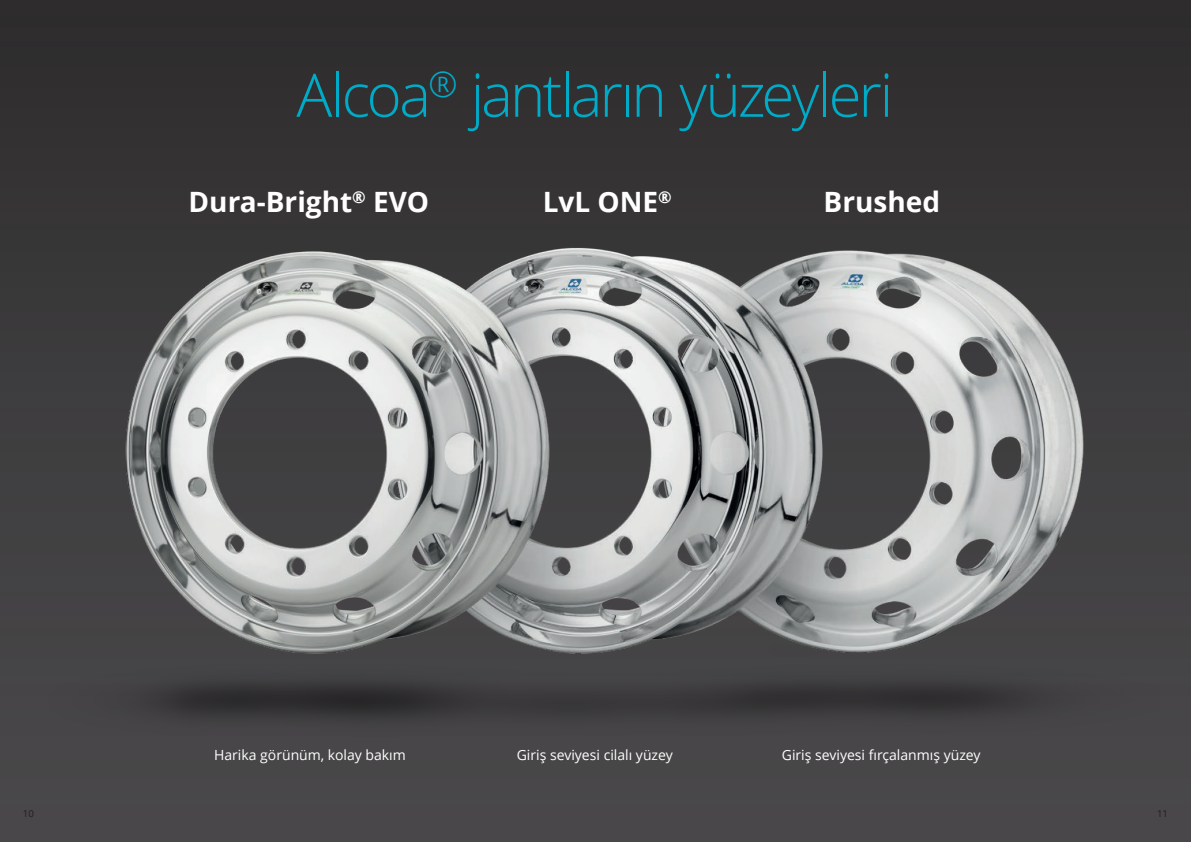
<style>
.page{position:relative;width:1191px;height:842px;background:#fff}
.page>*{position:absolute;margin:0;border:0;box-sizing:border-box;transform-origin:0 0}
.t1{font:300 60px "Open Sans";letter-spacing:-.045em;color:#00abc8}
.t2{font:700 28px "Open Sans";color:#fff}
.t3{font:14px "Open Sans";color:#fff}
.t4{font:9.6px "Open Sans";color:#231f20}
</style>
<div class="page">
<div style="left:0;top:0;width:1191px;height:842px;background:linear-gradient(to bottom,#2f2d2f,#4b4a4c)"></div>
<img style="left:14px;top:190px;width:1145px;height:585px">
<h1 class="t1" style="left:296px;top:54px;width:598px">Alcoa<sup>®</sup> jantların yüzeyleri</h1>
<h2 class="t2" style="left:188px;top:182px;width:242px">Dura-Bright<sup>®</sup> EVO</h2>
<h2 class="t2" style="left:542px;top:182px;width:131px">LvL ONE<sup>®</sup></h2>
<h2 class="t2" style="left:823px;top:182px;width:118px">Brushed</h2>
<p class="t3" style="left:214px;top:745px;width:193px">Harika görünüm, kolay bakım</p>
<p class="t3" style="left:517px;top:745px;width:157px">Giriş seviyesi cilalı yüzey</p>
<p class="t3" style="left:782px;top:745px;width:200px">Giriş seviyesi fırçalanmış yüzey</p>
<p class="t4" style="left:23px;top:807px;width:12px">10</p>
<p class="t4" style="left:1157px;top:807px;width:12px">11</p>
</div>
